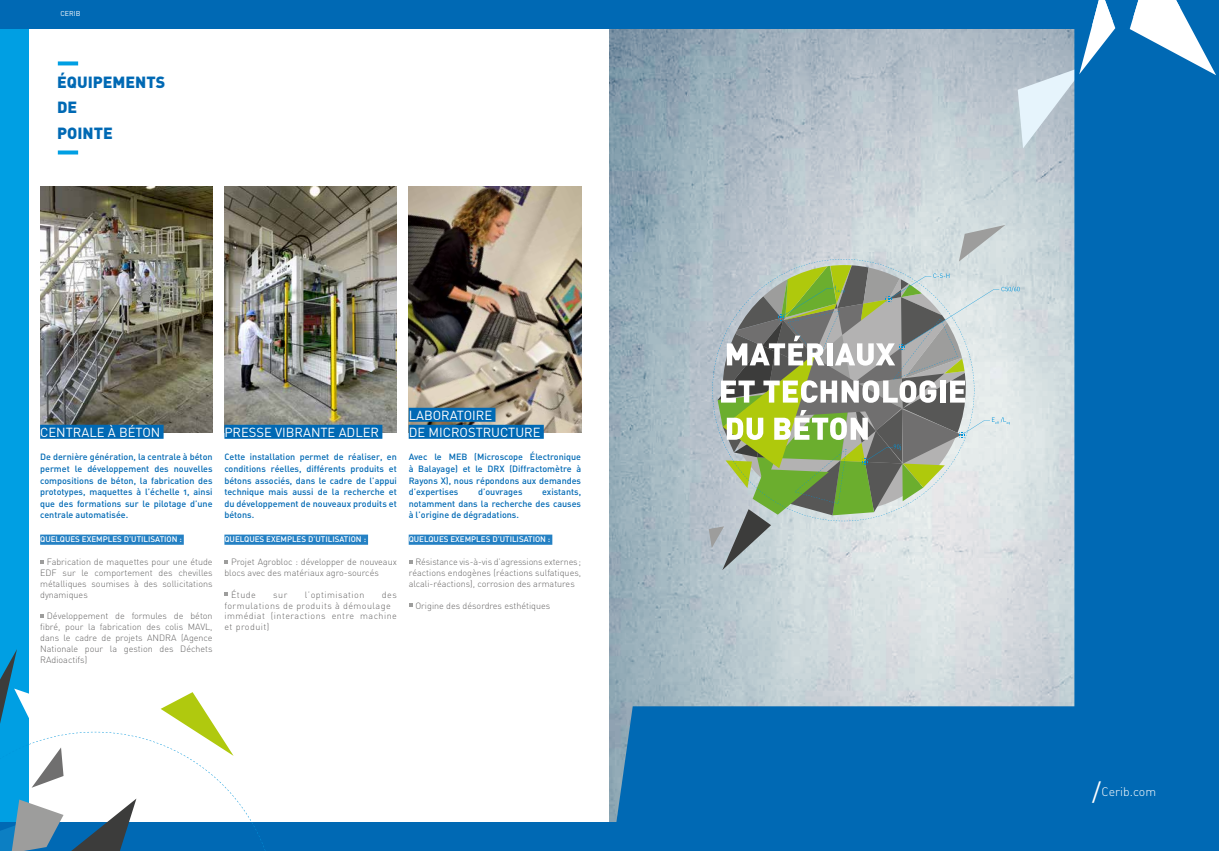
<style>
.page{position:relative;width:1219px;height:851px;background:#fff}
.page>*{position:absolute;margin:0;border:0;box-sizing:border-box;transform-origin:0 0}
.t1{font:16px/25.3px "DIN Black Alternate";color:#0069b4}
.t2{font:13px/17px "DIN";color:#fff}
.t3{font:12.3px "DIN Light Alternate";color:#fff}
.t4{font:9px/11.6px "DIN Medium Alternate";color:#0069b4;text-align:justify}
.t5{font:9px/10.8px "DIN Light Alternate";color:#646363;text-align:justify}
.t6{font:9px/10.8px "DIN Light Alternate";letter-spacing:.05em;color:#646363}
.t7{font:8px "DIN Medium Alternate";color:#fff}
.t8{font:7.1px "DIN";color:#fff}
.s1{font-family:"DIN";font-size:25px}
</style>
<div class="page">
<svg style="left:609px;top:28px;width:465px;height:794px;background:#b5c3cb"></svg>
<div style="left:0;top:4px;width:28px;height:846px;background:#009fe3"></div>
<div style="left:0;top:0;width:1219px;height:28px;background:#0069b4"></div>
<div style="left:0;top:822px;width:1219px;height:28px;background:#0069b4"></div>
<div style="left:612px;top:706px;width:462px;height:116px;background:#0069b4"></div>
<img style="left:40px;top:187px;width:173px;height:245px">
<img style="left:224px;top:187px;width:173px;height:245px">
<img style="left:409px;top:187px;width:172px;height:245px">
<div style="left:40px;top:424px;width:124px;height:14px;background:#0069b4"></div>
<div style="left:40px;top:534px;width:144px;height:10px;background:#2581c4"></div>
<svg style="left:40px;top:560px;width:4px;height:3px"></svg>
<svg style="left:40px;top:614px;width:4px;height:3px"></svg>
<div style="left:224px;top:424px;width:158px;height:14px;background:#0069b4"></div>
<div style="left:224px;top:534px;width:144px;height:10px;background:#2581c4"></div>
<svg style="left:224px;top:560px;width:4px;height:3px"></svg>
<svg style="left:224px;top:592px;width:4px;height:4px"></svg>
<div style="left:409px;top:407px;width:86px;height:14px;background:#0069b4"></div>
<div style="left:409px;top:424px;width:135px;height:14px;background:#0069b4"></div>
<div style="left:409px;top:534px;width:143px;height:10px;background:#2581c4"></div>
<svg style="left:409px;top:560px;width:4px;height:3px"></svg>
<svg style="left:409px;top:603px;width:4px;height:4px"></svg>
<svg style="left:0;top:649px;width:265px;height:201px"></svg>
<div style="left:1074px;top:27px;width:145px;height:795px;background:#0069b4"></div>
<svg style="left:1018px;top:0;width:97px;height:148px"></svg>
<svg style="left:1130px;top:0;width:86px;height:75px"></svg>
<svg style="left:58px;top:61px;width:20px;height:4px"></svg>
<svg style="left:58px;top:150px;width:20px;height:4px"></svg>
<svg style="left:709px;top:225px;width:311px;height:345px;background:#b3bead"></svg>
<p class="t8" style="left:60px;top:9px;width:22px">CERIB</p>
<h1 class="t1" style="left:57px;top:69px;width:110px">ÉQUIPEMENTS<br>DE<br>POINTE</h1>
<h2 class="t2" style="left:40px;top:423px;width:122px">CENTRALE À BÉTON</h2>
<p class="t4" style="left:40px;top:451px;width:174px">De dernière génération, la centrale à béton permet le développement des nouvelles compositions de béton, la fabrication des prototypes, maquettes à l’échelle 1, ainsi que des formations sur le pilotage d’une centrale automatisée.</p>
<p class="t7" style="left:40px;top:534px;width:143px">QUELQUES EXEMPLES D’UTILISATION :</p>
<p class="t5" style="left:40px;top:556px;width:174px;text-indent:7px">Fabrication de maquettes pour une étude EDF sur le comportement des chevilles métalliques soumises à des sollicitations dynamiques</p>
<p class="t5" style="left:40px;top:610px;width:174px;text-indent:7px">Développement de formules de béton fibré, pour la fabrication des colis MAVL, dans le cadre de projets ANDRA (Agence Nationale pour la gestion des Déchets RAdioactifs)</p>
<h2 class="t2" style="left:224px;top:423px;width:156px">PRESSE VIBRANTE ADLER</h2>
<p class="t4" style="left:224px;top:451px;width:174px">Cette installation permet de réaliser, en conditions réelles, différents produits et bétons associés, dans le cadre de l’appui technique mais aussi de la recherche et du développement de nouveaux produits et bétons.</p>
<p class="t7" style="left:224px;top:534px;width:143px">QUELQUES EXEMPLES D’UTILISATION :</p>
<p class="t5" style="left:224px;top:556px;width:174px;text-indent:7px">Projet Agrobloc : développer de nouveaux blocs avec des matériaux agro-sourcés</p>
<p class="t5" style="left:231px;top:589px;width:26px">Étude</p>
<p class="t5" style="left:273px;top:589px;width:16px">sur</p>
<p class="t6" style="left:305px;top:589px;width:61px">l’optimisation</p>
<p class="t6" style="left:224px;top:589px;width:174px;text-indent:158px">des formulations de produits à démoulage immédiat (interactions entre machine et produit)</p>
<h2 class="t2" style="left:409px;top:406px;width:133px">LABORATOIRE<br>DE MICROSTRUCTURE</h2>
<p class="t4" style="left:409px;top:451px;width:174px">Avec le MEB (Microscope Électronique à Balayage) et le DRX (Diffractomètre à Rayons X), nous répondons aux demandes d’expertises</p>
<p class="t4" style="left:409px;top:486px;width:174px;text-indent:133px">existants, notamment dans la recherche des causes à l’origine de dégradations.</p>
<p class="t7" style="left:409px;top:534px;width:143px">QUELQUES EXEMPLES D’UTILISATION :</p>
<p class="t5" style="left:409px;top:556px;width:174px;text-indent:7px">Résistance vis-à-vis d’agressions externes; réactions endogènes (réactions sulfatiques, alcali-réactions), corrosion des armatures</p>
<p class="t5" style="left:415px;top:599px;width:136px">Origine des désordres esthétiques</p>
<p class="t4" style="left:478px;top:486px;width:46px">d’ouvrages</p>
<h3 class="t3" style="left:1092px;top:784px;width:66px"><span class="s1">/</span>Cerib.com</h3>
</div>
